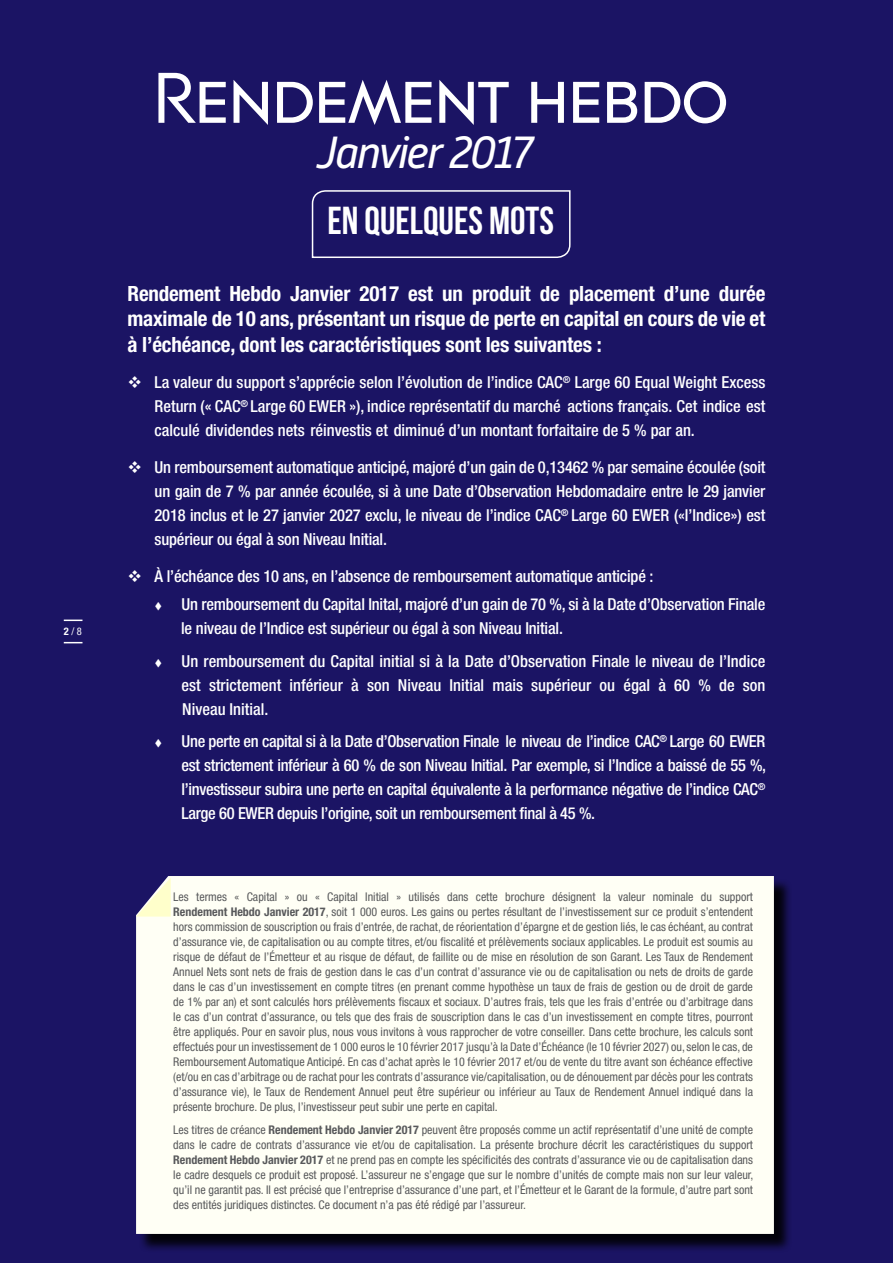
<style>
.page{position:relative;width:893px;height:1263px;background:#1b1464}
.page>*{position:absolute;margin:0;border:0;box-sizing:border-box;transform-origin:0 0}
.t1{font:75px "Contax Pro 55 Sm Cap";letter-spacing:-.05em;color:#fff}
.t2{font:italic 45px "Alwyn New";letter-spacing:-.05em;color:#fff}
.t3{font:39px "Bebas Neue";color:#fff}
.t4{font:700 condensed 21px/25.2px "Helvetica Neue LT Std";letter-spacing:-.01em;color:#fff;text-align:justify}
.t5{font:500 condensed 16.5px/24px "Helvetica Neue LT Std";letter-spacing:-.01em;color:#fff;text-align:justify}
.t6{font:condensed 12px/15px "Helvetica Neue LT Std";color:#58595b;text-align:justify}
.t7{font:condensed 10.5px "Helvetica Neue LT Std";color:#fff}
.s1{font-weight:700;font-size:12px}
.s2{font-size:12px}
.s3{font-weight:700}
</style>
<div class="page">
<svg style="left:64px;top:619px;width:18px;height:2px"></svg>
<svg style="left:64px;top:642px;width:19px;height:1px"></svg>
<div style="left:138px;top:878px;width:655px;height:374px;background:#000;opacity:.9"></div>
<div style="left:136px;top:876px;width:638px;height:358px;background:#fffff5"></div>
<svg style="left:136px;top:877px;width:35px;height:39px"></svg>
<svg style="left:311px;top:190px;width:260px;height:68px"></svg>
<p class="t7" style="left:64px;top:625px;width:22px"><span class="s1">2</span> / 8<span class="s2">/ 8</span></p>
<h1 class="t1" style="left:151px;top:52px;width:580px">Rendement hebdo</h1>
<h2 class="t2" style="left:317px;top:127px;width:217px">Janvier 2017</h2>
<h3 class="t3" style="left:327px;top:199px;width:228px">EN QUELQUES MOTS</h3>
<h3 class="t4" style="left:128px;top:281px;width:639px">Rendement Hebdo Janvier 2017 est un produit de placement d’une durée maximale de 10 ans, présentant un risque de perte en capital en cours de vie et à l’échéance, dont les caractéristiques sont les suivantes :</h3>
<p class="t5" style="left:155px;top:370px;width:612px;text-indent:-27px">❖ La valeur du support s’apprécie selon l’évolution de l’indice CAC<sup>®</sup> Large 60 Equal Weight Excess Return (« CAC<sup>®</sup> Large 60 EWER »), indice représentatif du marché actions français. Cet indice est calculé dividendes nets réinvestis et diminué d’un montant forfaitaire de 5 % par an.</p>
<p class="t5" style="left:155px;top:455px;width:612px;text-indent:-27px">❖ Un remboursement automatique anticipé, majoré d’un gain de 0,13462 % par semaine écoulée (soit un gain de 7 % par année écoulée, si à une Date d’Observation Hebdomadaire entre le 29 janvier 2018 inclus et le 27 janvier 2027 exclu, le niveau de l’indice CAC<sup>®</sup> Large 60 EWER («l’Indice») est supérieur ou égal à son Niveau Initial.</p>
<h3 class="t5" style="left:128px;top:564px;width:527px">❖ À l’échéance des 10 ans, en l’absence de remboursement automatique anticipé :</h3>
<h3 class="t5" style="left:181px;top:592px;width:586px;text-indent:-27px">▼ Un remboursement du Capital Inital, majoré d’un gain de 70 %, si à la Date d’Observation Finale le niveau de l’Indice est supérieur ou égal à son Niveau Initial.</h3>
<h3 class="t5" style="left:182px;top:648px;width:585px;text-indent:-27px">▼ Un remboursement du Capital initial si à la Date d’Observation Finale le niveau de l’Indice est strictement inférieur à son Niveau Initial mais supérieur ou égal à 60 % de son Niveau Initial.</h3>
<p class="t5" style="left:182px;top:729px;width:586px;text-indent:-27px">▼ Une perte en capital si à la Date d’Observation Finale le niveau de l’indice CAC<sup>®</sup> Large 60 EWER est strictement inférieur à 60 % de son Niveau Initial. Par exemple, si l’Indice a baissé de 55 %, l’investisseur subira une perte en capital équivalente à la performance négative de l’indice CAC<sup>® </sup>Large 60 EWER depuis l’origine, soit un remboursement final à 45 %.</p>
<p class="t6" style="left:173px;top:889px;width:581px">Les termes « Capital » ou « Capital Initial » utilisés dans cette brochure désignent la valeur nominale du support <span class="s3">Rendement Hebdo Janvier 2017</span>, soit 1 000 euros. Les gains ou pertes résultant de l’investissement sur ce produit s’entendent hors commission de souscription ou frais d’entrée, de rachat, de réorientation d’épargne et de gestion liés, le cas échéant, au contrat d’assurance vie, de capitalisation ou au compte titres, et/ou fiscalité et prélèvements sociaux applicables. Le produit est soumis au risque de défaut de l’émetteur et au risque de défaut, de faillite ou de mise en résolution de son Garant. Les Taux de Rendement Annuel Nets sont nets de frais de gestion dans le cas d’un contrat d’assurance vie ou de capitalisation ou nets de droits de garde dans le cas d’un investissement en compte titres (en prenant comme hypothèse un taux de frais de gestion ou de droit de garde de 1% par an) et sont calculés hors prélèvements fiscaux et sociaux. D’autres frais, tels que les frais d’entrée ou d’arbitrage dans le cas d’un contrat d’assurance, ou tels que des frais de souscription dans le cas d’un investissement en compte titres, pourront être appliqués. Pour en savoir plus, nous vous invitons à vous rapprocher de votre conseiller. Dans cette brochure, les calculs sont effectués pour un investissement de 1 000 euros le 10 février 2017 jusqu’à la Date d’échéance (le 10 février 2027) ou, selon le cas, de Remboursement Automatique Anticipé. En cas d’achat après le 10 février 2017 et/ou de vente du titre avant son échéance effective (et/ou en cas d’arbitrage ou de rachat pour les contrats d’assurance vie/capitalisation, ou de dénouement par décès pour les contrats d’assurance vie), le Taux de Rendement Annuel peut être supérieur ou inférieur au Taux de Rendement Annuel indiqué dans la présente brochure. De plus, l’investisseur peut subir une perte en capital.</p>
<p class="t6" style="left:173px;top:1122px;width:582px">Les titres de créance <span class="s3">Rendement Hebdo Janvier 2017</span> peuvent être proposés comme un actif représentatif d’une unité de compte dans le cadre de contrats d’assurance vie et/ou de capitalisation. La présente brochure décrit les caractéristiques du support <span class="s3">Rendement Hebdo Janvier 2017</span> et ne prend pas en compte les spécificités des contrats d’assurance vie ou de capitalisation dans le cadre desquels ce produit est proposé. L’assureur ne s’engage que sur le nombre d’unités de compte mais non sur leur valeur, qu’il ne garantit pas. Il est précisé que l’entreprise d’assurance d’une part, et l’émetteur et le Garant de la formule, d’autre part sont des entités juridiques distinctes. Ce document n’a pas été rédigé par l’assureur.</p>
</div>
